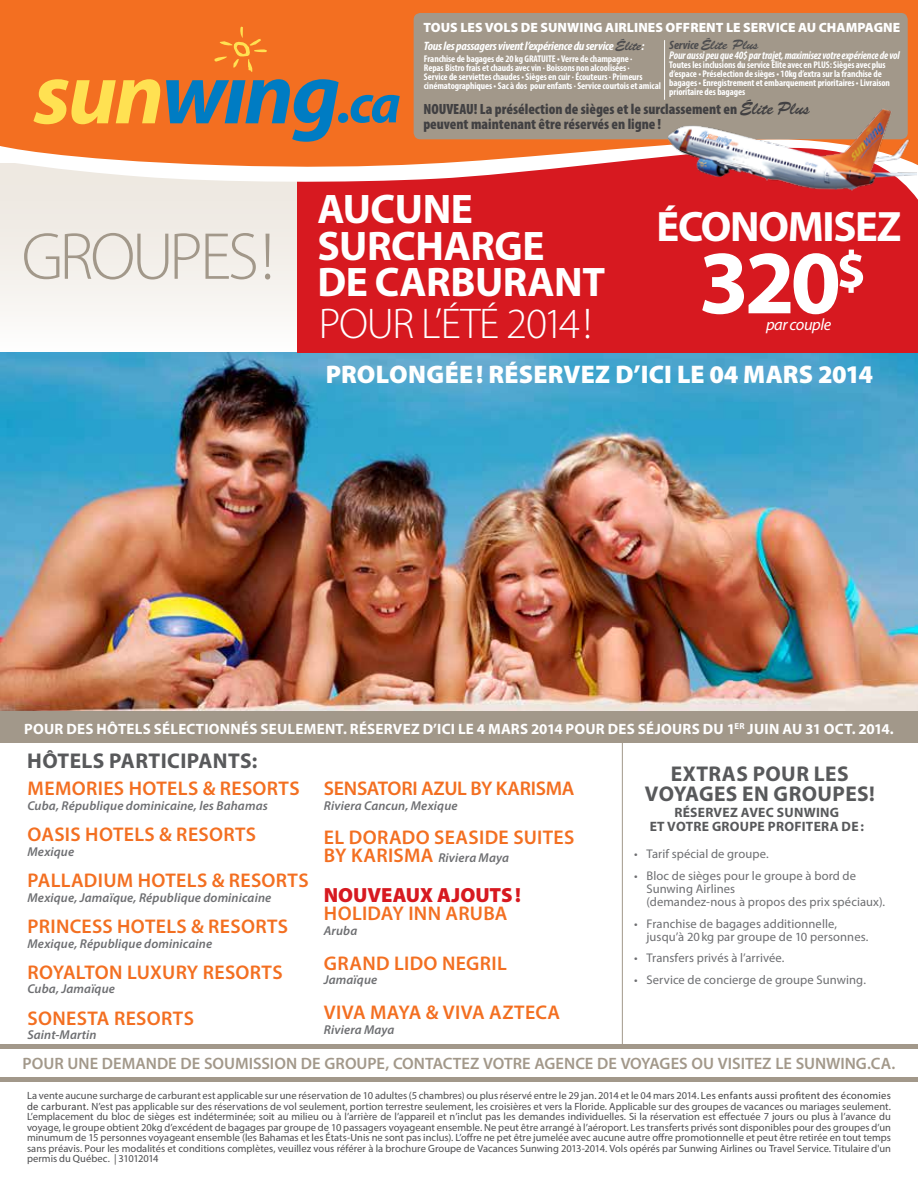
<style>
.page{position:relative;width:918px;height:1188px;background:#fff}
.page>*{position:absolute;margin:0;border:0;box-sizing:border-box;transform-origin:0 0}
.t1{font:700 90.9px "Myriad Pro";color:#fff}
.t2{font:300 66.9px "Myriad Pro";letter-spacing:-.05em;color:#a2988a}
.t3{font:300 43.2px "Myriad Pro";letter-spacing:-.03em;color:#fff}
.t4{font:700 42.75px "Myriad Pro";letter-spacing:-.03em;color:#fff}
.t5{font:700 41.55px/36.5px "Myriad Pro";letter-spacing:-.01em;color:#fff}
.t6{font:900 25.5px "Myriad Pro";letter-spacing:.01em;color:#fff}
.t7{font:700 21.45px/19.5px "Myriad Pro";letter-spacing:.02em;color:#58595b;text-align:center}
.t8{font:900 20.55px "Myriad Pro";color:#d71920}
.t9{font:600 19.8px "Myriad Pro";letter-spacing:.015em;color:#f36f21}
.t10{font:600 19.8px "Myriad Pro";letter-spacing:-.015em;color:#f36f21}
.t11{font:600 16.5px "Myriad Pro";color:#a2988a}
.t12{font:italic 16.5px "Myriad Pro";letter-spacing:-.03em;color:#fff}
.t13{font:700 15px "Myriad Pro";letter-spacing:.015em;color:#fff}
.t14{font:900 condensed 14.85px/15px "Myriad Pro";color:#414042}
.t15{font:700 13.65px/13.5px "Myriad Pro";letter-spacing:.02em;color:#58595b;text-align:center}
.t16{font:900 13.5px "Myriad Pro";letter-spacing:.005em;color:#fff}
.t17{font:13.5px "Brush Script Std";letter-spacing:-.01em;color:#4d4d4f;scale:1.06 1}
.t18{font:italic 600 12.9px "Myriad Pro";letter-spacing:.01em;color:#6d6e71}
.t19{font:12.6px/12.8px "Myriad Pro";letter-spacing:.01em;color:#6d6e71}
.t20{font:italic 700 condensed 12.15px "Myriad Pro";letter-spacing:-.02em;color:#fff;scale:1.06 1}
.t21{font:italic 700 condensed 11.25px "Myriad Pro";letter-spacing:-.015em;color:#fff;scale:.95 1}
.t22{font:10.5px/10.5px "Myriad Pro";color:#4d4d4f;text-align:justify}
.t23{font:700 condensed 9.75px/9px "Myriad Pro";letter-spacing:-.01em;color:#fff}
.s1{font-family:"Brush Script Std";font-weight:400;font-style:normal;font-stretch:normal;font-size:13.5px;color:#4d4d4f}
.s2{font-family:"Myriad Pro";font-weight:700;font-style:italic;font-stretch:condensed;font-size:12.15px}
.s3{font-family:"Brush Script Std";font-weight:400;font-stretch:normal;font-size:17.55px}
.s4{font-style:normal;font-size:19.8px;color:#f36f21}
.s5{color:#414042}
</style>
<div class="page">
<img style="left:0;top:352px;width:918px;height:359px">
<div style="left:297px;top:121px;width:621px;height:231px;background:#d71920"></div>
<svg style="left:0;top:200px;width:297px;height:115px;fill:#f2efe9"></svg>
<svg style="left:0;top:171px;width:918px;height:29px"></svg>
<svg style="left:0;top:0;width:918px;height:171px;background:#f37c37"></svg>
<svg style="left:215px;top:27px;width:52px;height:45px;background:#f47e27"></svg>
<svg style="left:33px;top:79px;width:127px;height:45px;background:#f9b03d"></svg>
<svg style="left:166px;top:79px;width:173px;height:63px;background:#83746b"></svg>
<div style="left:338px;top:113px;width:10px;height:10px;background:#007cc3;border-radius:50%"></div>
<svg style="left:351px;top:95px;width:49px;height:28px"></svg>
<hr style="left:622px;top:743px;width:1px;height:301px;background:#a2988a">
<div style="left:0;top:711px;width:918px;height:32px;background:#a2988a"></div>
<hr style="left:0;top:1077px;width:918px;height:4px;background:#a2988a">
<hr style="left:0;top:1044px;width:918px;height:4px;background:#a2988a">
<div style="left:414px;top:13px;width:494px;height:126px;background:#a2988a;border-radius:7px"></div>
<hr style="left:664px;top:40px;width:1px;height:60px;background:#fff">
<img style="left:668px;top:107px;width:248px;height:84px">
<p class="t16" style="left:423px;top:19px;width:478px">TOUS LES VOLS DE SUNWING AIRLINES OFFRENT LE SERVICE AU CHAMPAGNE</p>
<p class="t20" style="left:424px;top:38px;width:209px">Tous les passagers vivent l’expérience du service<span class="s1">Élite</span>:</p>
<p class="t23" style="left:424px;top:54px;width:239px">Franchise de bagages de 20 kg GRATUITE • Verre de champagne ·<br>Repas Bistro frais et chauds avec vin · Boissons non alcoolisées ·<br>Service de serviettes chaudes • Sièges en cuir · Écouteurs · Primeurs cinématographiques • Sac à dos pour enfants · Service courtois et amical</p>
<p class="t17" style="left:669px;top:37px;width:86px"><span class="s2">Service</span> Élite Plus</p>
<p class="t21" style="left:669px;top:48px;width:244px">Pour aussi peu que 40$ par trajet, maximisez votre expérience de vol</p>
<p class="t23" style="left:669px;top:60px;width:222px">Toutes les inclusions du service Élite avec en PLUS: Sièges avec plus d’espace • Préselection de sièges • 10kg d’extra sur la franchise de bagages • Enregistrement et embarquement prioritaires • Livraison prioritaire des bagages</p>
<h2 class="t2" style="left:22px;top:220px;width:254px">GROUPES!</h2>
<h3 class="t14" style="left:423px;top:102px;width:388px">NOUVEAU! La présélection de sièges et le surclassement en <span class="s3">Élite Plus </span>peuvent maintenant être réservés en ligne !</h3>
<h3 class="t5" style="left:317px;top:190px;width:289px">AUCUNE<br>SURCHARGE<br>DE CARBURANT</h3>
<h3 class="t3" style="left:319px;top:300px;width:275px">POUR L’ÉTÉ 2014!</h3>
<h3 class="t4" style="left:656px;top:199px;width:247px">ÉCONOMISEZ</h3>
<h1 class="t1" style="left:699px;top:223px;width:169px">320<sup>$</sup></h1>
<h3 class="t12" style="left:766px;top:314px;width:67px">par couple</h3>
<h3 class="t6" style="left:326px;top:360px;width:549px">PROLONGÉE! RÉSERVEZ D’ICI LE 04 MARS 2014</h3>
<h3 class="t13" style="left:24px;top:719px;width:871px">POUR DES HÔTELS SÉLECTIONNÉS SEULEMENT. RÉSERVEZ D’ICI LE 4 MARS 2014 POUR DES SÉJOURS DU 1<sup>ER</sup> JUIN AU 31 OCT. 2014.</h3>
<h3 class="t7" style="left:27px;top:751px;width:232px">HÔTELS PARTICIPANTS:</h3>
<h3 class="t7" style="left:645px;top:763px;width:231px">EXTRAS POUR LES<br>VOYAGES EN GROUPES!</h3>
<h3 class="t9" style="left:28px;top:776px;width:274px">MEMORIES HOTELS &amp; RESORTS</h3>
<p class="t18" style="left:27px;top:797px;width:242px">Cuba, République dominicaine, les Bahamas</p>
<h3 class="t9" style="left:28px;top:822px;width:230px">OASIS HOTELS &amp; RESORTS</h3>
<p class="t18" style="left:27px;top:843px;width:48px">Mexique</p>
<h3 class="t9" style="left:28px;top:868px;width:283px">PALLADIUM HOTELS &amp; RESORTS</h3>
<p class="t18" style="left:27px;top:889px;width:245px">Mexique, Jamaïque, République dominicaine</p>
<h3 class="t9" style="left:28px;top:914px;width:262px">PRINCESS HOTELS &amp; RESORTS</h3>
<p class="t18" style="left:27px;top:935px;width:186px">Mexique, République dominicaine</p>
<h3 class="t9" style="left:28px;top:959px;width:257px">ROYALTON LUXURY RESORTS</h3>
<p class="t18" style="left:27px;top:981px;width:89px">Cuba, Jamaïque</p>
<h3 class="t9" style="left:28px;top:1005px;width:168px">SONESTA RESORTS</h3>
<p class="t18" style="left:27px;top:1027px;width:71px">Saint-Martin</p>
<h3 class="t10" style="left:324px;top:776px;width:252px">SENSATORI AZUL BY KARISMA</h3>
<p class="t18" style="left:324px;top:797px;width:135px">Riviera Cancun, Mexique</p>
<h3 class="t9" style="left:324px;top:825px;width:252px">EL DORADO SEASIDE SUITES</h3>
<p class="t18" style="left:324px;top:850px;width:187px"><span class="s4">BY KARISMA</span> Riviera Maya</p>
<h3 class="t8" style="left:324px;top:884px;width:199px">NOUVEAUX AJOUTS!</h3>
<h3 class="t9" style="left:324px;top:901px;width:185px">HOLIDAY INN ARUBA</h3>
<p class="t18" style="left:324px;top:923px;width:35px">Aruba</p>
<h3 class="t9" style="left:324px;top:950px;width:185px">GRAND LIDO NEGRIL</h3>
<p class="t18" style="left:324px;top:972px;width:55px">Jamaïque</p>
<h3 class="t9" style="left:324px;top:1000px;width:238px">VIVA MAYA &amp; VIVA AZTECA</h3>
<p class="t18" style="left:324px;top:1021px;width:72px">Riviera Maya</p>
<h3 class="t15" style="left:650px;top:805px;width:216px">RÉSERVEZ AVEC SUNWING<br>ET VOTRE GROUPE PROFITERA DE :</h3>
<p class="t19" style="left:634px;top:848px;width:136px">• Tarif spécial de groupe.</p>
<p class="t19" style="left:646px;top:870px;width:240px;text-indent:-12px">• Bloc de sièges pour le groupe à bord de<br>Sunwing Airlines<br>(demandez-nous à propos des prix spéciaux).</p>
<p class="t19" style="left:646px;top:917px;width:224px;text-indent:-12px">• Franchise de bagages additionnelle, jusqu’à 20kg par groupe de 10 personnes.</p>
<p class="t19" style="left:634px;top:952px;width:152px">• Transfers privés à l’arrivée.</p>
<p class="t19" style="left:634px;top:973px;width:233px">• Service de concierge de groupe Sunwing.</p>
<h3 class="t11" style="left:23px;top:1053px;width:874px">POUR UNE DEMANDE DE SOUMISSION DE GROUPE, CONTACTEZ VOTRE AGENCE DE VOYAGES OU VISITEZ LE SUNWING.CA.</h3>
<p class="t22" style="left:27px;top:1090px;width:866px">La vente aucune surcharge de carburant est applicable sur une réservation de 10 adultes (5 chambres) ou plus réservé entre le 29 jan. 2014 et le 04 mars 2014. <span class="s5">Les enfants aussi profitent des économies de carburant.</span> N’est pas applicable sur des réservations de vol seulement, portion terrestre seulement, les croisières et vers la Floride. Applicable sur des groupes de vacances ou mariages seulement.<br>L’emplacement du bloc de sièges est indéterminée; soit au milieu ou à l’arrière de l’appareil et n’inclut pas les demandes individuelles. Si la réservation est effectuée 7 jours ou plus à l’avance du voyage, le groupe obtient 20kg d’excédent de bagages par groupe de 10 passagers voyageant ensemble. Ne peut être arrangé à l’aéroport. Les transferts privés sont disponibles pour des groupes d’un minumum de 15 personnes voyageant ensemble (les Bahamas et les États-Unis ne sont pas inclus). L’offre ne pet être jumelée avec aucune autre offre promotionnelle et peut être retirée en tout temps sans préavis. Pour les modalités et conditions complètes, veuillez vous référer à la brochure Groupe de Vacances Sunwing 2013-2014. Vols opérés par Sunwing Airlines ou Travel Service. Titulaire d'un permis du Québec. | 31012014</p>
</div>
